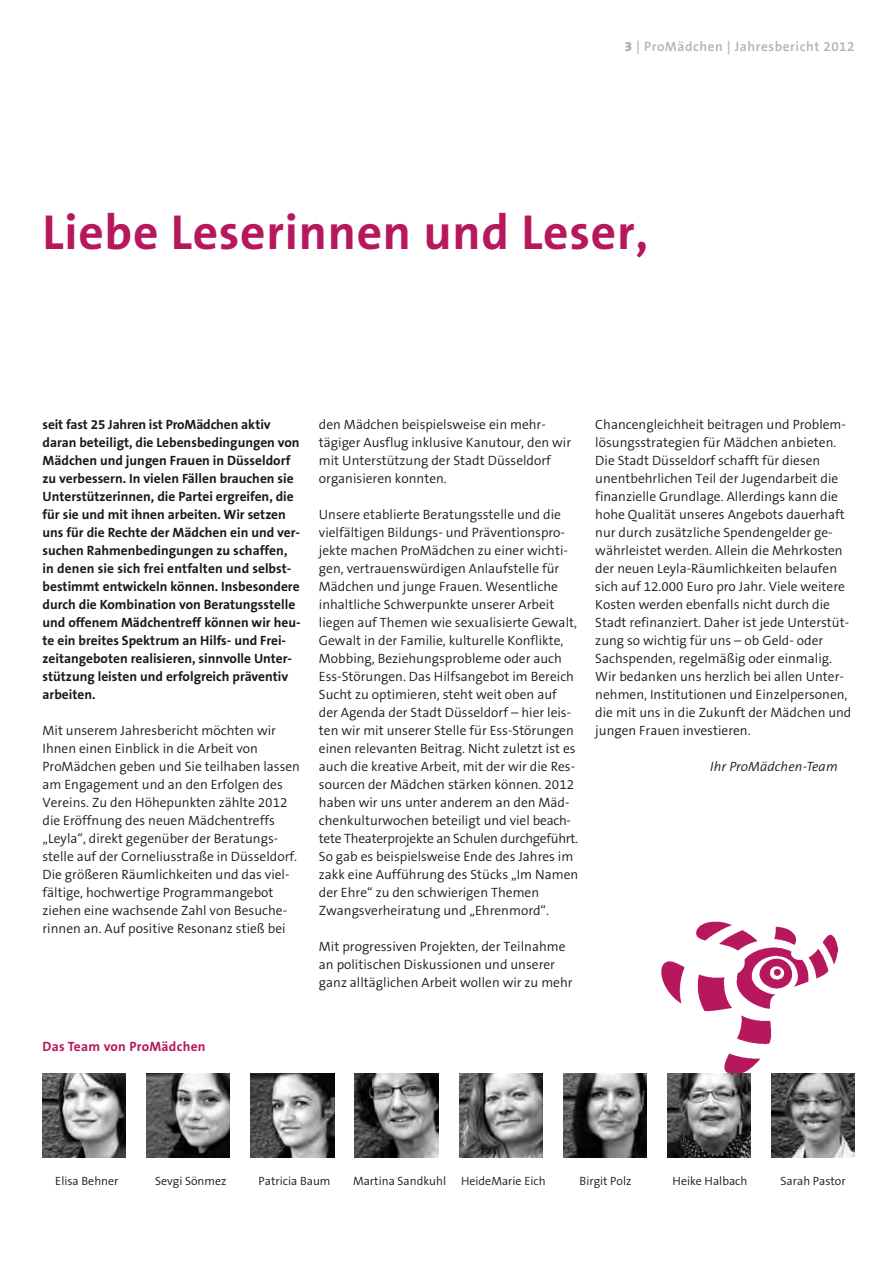
<style>
.page{position:relative;width:893px;height:1263px;background:#fff}
.page>*{position:absolute;margin:0;border:0;box-sizing:border-box;transform-origin:0 0}
.t1{font:700 49.5px "The Sans CE B7";letter-spacing:.015em;color:#b7175d}
.t2{font:300 13.5px/18px "The Sans CE B4";color:#1a1a18}
.t3{font:700 13.5px/18px "The Sans CE B7";color:#1a1a18}
.t4{font:600 13.5px "The Sans CE B6";letter-spacing:.04em;color:#b1b2b3}
.t5{font:700 13.5px "The Sans CE B7";letter-spacing:.02em;color:#b7175d}
.t6{font:italic 300 13.5px "The Sans CE B4";letter-spacing:.01em;color:#1a1a18}
.t7{font:300 12px "The Sans CE B4";color:#1a1a18}
.s1{font-family:"The Sans CE B9";font-weight:900}
</style>
<div class="page">
<img style="left:661px;top:922px;width:176px;height:152px">
<img style="left:251px;top:1074px;width:83px;height:83px">
<img style="left:459px;top:1074px;width:83px;height:83px">
<img style="left:563px;top:1074px;width:83px;height:83px">
<img style="left:147px;top:1074px;width:83px;height:83px">
<img style="left:667px;top:1074px;width:84px;height:83px">
<img style="left:771px;top:1074px;width:84px;height:83px">
<img style="left:355px;top:1074px;width:83px;height:83px">
<img style="left:43px;top:1074px;width:83px;height:83px">
<p class="t4" style="left:625px;top:39px;width:231px"><span class="s1">3</span> | ProMädchen | Jahresbericht 2012</p>
<h1 class="t1" style="left:43px;top:204px;width:607px">Liebe Leserinnen und Leser,</h1>
<p class="t3" style="left:43px;top:416px;width:260px">seit fast 25 Jahren ist ProMädchen aktiv daran beteiligt, die Lebensbedingungen von Mädchen und jungen Frauen in Düsseldorf zu verbessern. In vielen Fällen brauchen sie Unterstützerinnen, die Partei ergreifen, die für sie und mit ihnen arbeiten. Wir setzen uns für die Rechte der Mädchen ein und ver&shy;suchen Rahmenbedingungen zu schaffen, in denen sie sich frei entfalten und selbst&shy;bestimmt entwickeln können. Insbesondere durch die Kombination von Beratungsstelle und offenem Mädchentreff können wir heu&shy;te ein breites Spektrum an Hilfs- und Frei&shy;zeitangeboten realisieren, sinnvolle Unter&shy;stützung leisten und erfolgreich präventiv arbeiten.</p>
<p class="t2" style="left:43px;top:722px;width:259px">Mit unserem Jahresbericht möchten wir Ihnen einen Einblick in die Arbeit von ProMädchen geben und Sie teilhaben lassen am Engagement und an den Erfolgen des Vereins. Zu den Höhepunkten zählte 2012 die Eröffnung des neuen Mädchentreffs „Leyla“, direkt gegenüber der Beratungs&shy;stelle auf der Corneliusstraße in Düsseldorf.<br>Die größeren Räumlichkeiten und das viel&shy;fältige, hochwertige Programmangebot ziehen eine wachsende Zahl von Besuche&shy;rinnen an. Auf positive Resonanz stieß bei</p>
<p class="t2" style="left:319px;top:416px;width:254px">den Mädchen beispielsweise ein mehr&shy;tägiger Ausflug inklusive Kanutour, den wir mit Unterstützung der Stadt Düsseldorf organisieren konnten.</p>
<p class="t2" style="left:319px;top:506px;width:261px">Unsere etablierte Beratungsstelle und die vielfältigen Bildungs- und Präventionspro&shy;jekte machen ProMädchen zu einer wichti&shy;gen, vertrauenswürdigen Anlaufstelle für Mädchen und junge Frauen. Wesentliche inhaltliche Schwerpunkte unserer Arbeit liegen auf Themen wie sexualisierte Gewalt, Gewalt in der Familie, kulturelle Konflikte, Mobbing, Beziehungsprobleme oder auch Ess-Störungen. Das Hilfsangebot im Bereich Sucht zu optimieren, steht weit oben auf der Agenda der Stadt Düsseldorf – hier leis&shy;ten wir mit unserer Stelle für Ess-Störungen einen relevanten Beitrag. Nicht zuletzt ist es auch die kreative Arbeit, mit der wir die Res&shy;sourcen der Mädchen stärken können. 2012 haben wir uns unter anderem an den Mäd&shy;chenkulturwochen beteiligt und viel beach&shy;tete Theaterprojekte an Schulen durchgeführt.<br>So gab es beispielsweise Ende des Jahres im zakk eine Aufführung des Stücks „Im Namen der Ehre“ zu den schwierigen Themen Zwangsverheiratung und „Ehrenmord“.</p>
<p class="t2" style="left:319px;top:938px;width:255px">Mit progressiven Projekten, der Teilnahme an politischen Diskussionen und unserer ganz alltäglichen Arbeit wollen wir zu mehr</p>
<p class="t2" style="left:595px;top:416px;width:258px">Chancengleichheit beitragen und Problem&shy;lösungsstrategien für Mädchen anbieten.<br>Die Stadt Düsseldorf schafft für diesen unentbehrlichen Teil der Jugendarbeit die finanzielle Grundlage. Allerdings kann die hohe Qualität unseres Angebots dauerhaft nur durch zusätzliche Spendengelder ge&shy;währleistet werden. Allein die Mehrkosten der neuen Leyla-Räumlichkeiten belaufen sich auf 12.000 Euro pro Jahr. Viele weitere Kosten werden ebenfalls nicht durch die Stadt refinanziert. Daher ist jede Unterstüt&shy;zung so wichtig für uns – ob Geld- oder Sachspenden, regelmäßig oder einmalig.<br>Wir bedanken uns herzlich bei allen Unter&shy;nehmen, Institutionen und Einzelpersonen, die mit uns in die Zukunft der Mädchen und jungen Frauen investieren.</p>
<p class="t6" style="left:710px;top:759px;width:129px">Ihr ProMädchen-Team</p>
<p class="t5" style="left:43px;top:1039px;width:165px">Das Team von ProMädchen</p>
<p class="t7" style="left:55px;top:1175px;width:65px">Elisa Behner</p>
<p class="t7" style="left:155px;top:1175px;width:73px">Sevgi Sönmez</p>
<p class="t7" style="left:259px;top:1175px;width:74px">Patricia Baum</p>
<p class="t7" style="left:353px;top:1175px;width:194px">Martina Sandkuhl HeideMarie Eich</p>
<p class="t7" style="left:580px;top:1175px;width:53px">Birgit Polz</p>
<p class="t7" style="left:673px;top:1175px;width:76px">Heike Halbach</p>
<p class="t7" style="left:781px;top:1175px;width:67px">Sarah Pastor</p>
</div>
